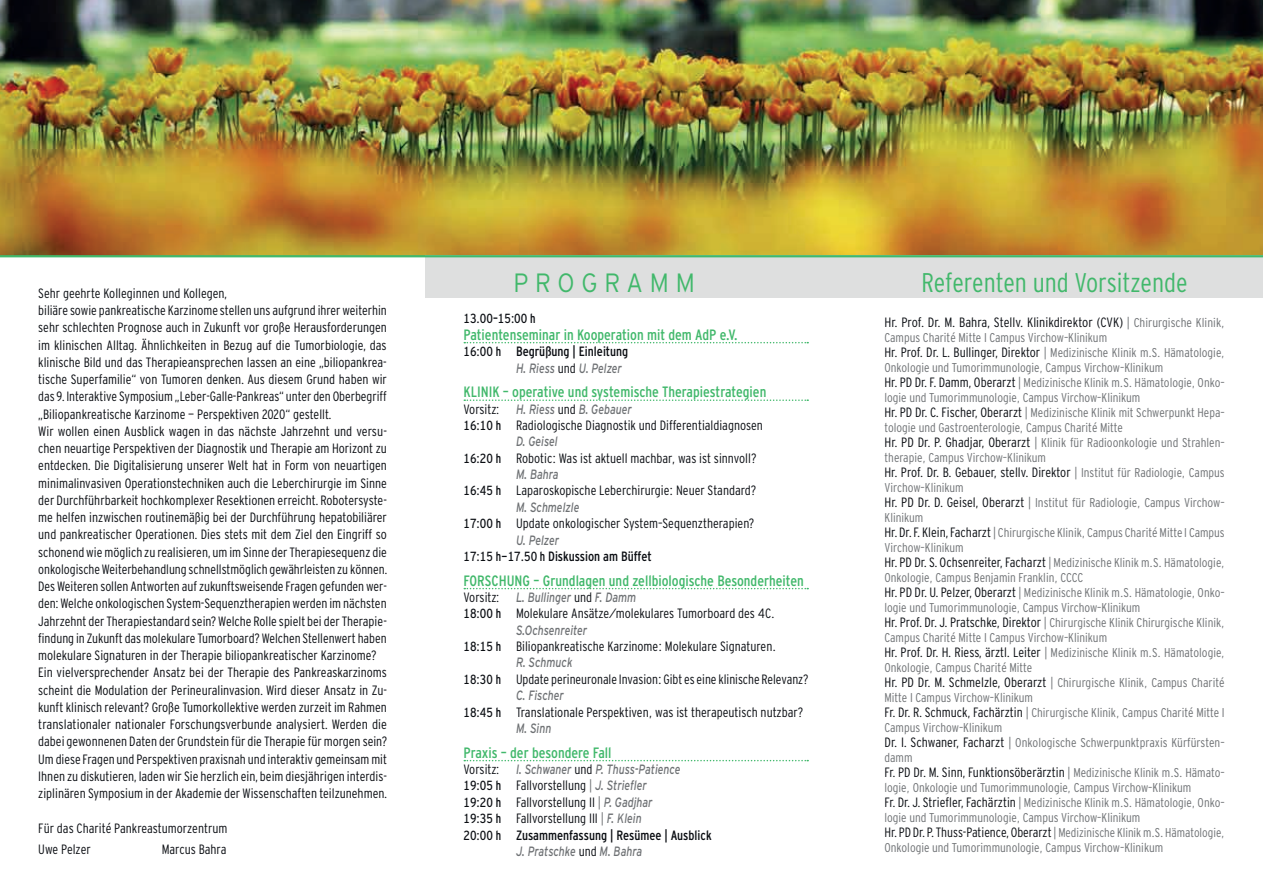
<style>
.page{position:relative;width:1263px;height:893px;background:#fff}
.page>*{position:absolute;margin:0;border:0;box-sizing:border-box;transform-origin:0 0}
.t1{font:300 condensed 27px "Interstate";color:#41b86b}
.t2{font:300 26.4px "Interstate Tab";letter-spacing:.28em;color:#41b86b;scale:.92 1}
.t3{font:condensed 15px "Interstate";color:#41b86b}
.t4{font:300 condensed 13.5px/17.2px "Interstate";color:#0a0d12}
.t5{font:300 condensed 13.5px/16.4px "Interstate Tab";color:#0a0d12}
.t6{font:condensed 13.5px/16.4px "Interstate";color:#0a0d12}
.t7{font:italic 13.5px "Interstate";color:#6e7174;scale:.78 1}
.t8{font:condensed 13.2px "Interstate Tab";color:#0a0d12;scale:.92 1}
.t9{font:300 condensed 12.75px/15px "Interstate Tab";color:#6e7174}
.s1{font-family:"Interstate Tab";font-size:12.75px;color:#6e7174}
.s2{font-family:"Interstate";font-size:13.5px;color:#0a0d12}
.s3{font-family:"Interstate Tab";font-size:13.2px}
.s4{font-style:italic;font-stretch:normal;color:#6e7174}
.s5{font-weight:300}
.s6{font-weight:300;font-style:normal;font-stretch:condensed;color:#0a0d12}
.s7{font-weight:400;font-size:13.2px}
.s8{color:#6e7174}
.s9{font-family:"Interstate";font-weight:400;font-style:italic;font-stretch:normal;color:#6e7174}
</style>
<div class="page">
<img style="left:0;top:0;width:1263px;height:255px">
<div style="left:425px;top:255px;width:838px;height:43px;background:#dedfdf"></div>
<svg style="left:464px;top:342px;width:344px;height:1px"></svg>
<svg style="left:464px;top:399px;width:344px;height:2px"></svg>
<svg style="left:464px;top:588px;width:344px;height:1px"></svg>
<svg style="left:464px;top:760px;width:344px;height:1px"></svg>
<hr style="left:0;top:255px;width:1263px;height:2px;background:#41b86b">
<p class="t4" style="left:38px;top:284px;width:350px">Sehr geehrte Kolleginnen und Kollegen,<br>biliäre sowie pankreatische Karzinome stellen uns aufgrund ihrer weiterhin sehr schlechten Prognose auch in Zukunft vor große Herausforderungen im klinischen Alltag. Ähnlichkeiten in Bezug auf die Tumorbiologie, das klinische Bild und das Therapieansprechen lassen an eine „biliopankrea&shy;tische Superfamilie“ von Tumoren denken. Aus diesem Grund haben wir das 9. Interaktive Symposium „Leber-Galle-Pankreas“ unter den Oberbegriff „Biliopankreatische Karzinome — Perspektiven 2020“ gestellt.<br>Wir wollen einen Ausblick wagen in das nächste Jahrzehnt und versu&shy;chen neuartige Perspektiven der Diagnostik und Therapie am Horizont zu entdecken. Die Digitalisierung unserer Welt hat in Form von neuartigen minimalinvasiven Operationstechniken auch die Leberchirurgie im Sinne der Durchführbarkeit hochkomplexer Resektionen erreicht. Robotersyste&shy;me helfen inzwischen routinemäßig bei der Durchführung hepatobiliärer und pankreatischer Operationen. Dies stets mit dem Ziel den Eingriff so schonend wie möglich zu realisieren, um im Sinne der Therapiesequenz die onkologische Weiterbehandlung schnellstmöglich gewährleisten zu können.<br>Des Weiteren sollen Antworten auf zukunftsweisende Fragen gefunden wer&shy;den: Welche onkologischen System-Sequenztherapien werden im nächsten Jahrzehnt der Therapiestandard sein? Welche Rolle spielt bei der Therapie&shy;findung in Zukunft das molekulare Tumorboard? Welchen Stellenwert haben molekulare Signaturen in der Therapie biliopankreatischer Karzinome?<br>Ein vielversprechender Ansatz bei der Therapie des Pankreaskarzinoms scheint die Modulation der Perineuralinvasion. Wird dieser Ansatz in Zu&shy;kunft klinisch relevant? Große Tumorkollektive werden zurzeit im Rahmen translationaler nationaler Forschungsverbunde analysiert. Werden die dabei gewonnenen Daten der Grundstein für die Therapie für morgen sein?<br>Um diese Fragen und Perspektiven praxisnah und interaktiv gemeinsam mit Ihnen zu diskutieren, laden wir Sie herzlich ein, beim diesjährigen interdis&shy;ziplinären Symposium in der Akademie der Wissenschaften teilzunehmen.</p>
<p class="t4" style="left:38px;top:817px;width:191px;line-height:21.5px">Für das Charité Pankreastumorzentrum<br>Uwe Pelzer</p>
<p class="t4" style="left:162px;top:841px;width:66px">Marcus Bahra</p>
<h2 class="t2" style="left:513px;top:268px;width:199px">PROGRAMM</h2>
<h1 class="t1" style="left:921px;top:267px;width:268px">Referenten und Vorsitzende</h1>
<p class="t4" style="left:884px;top:313px;width:342px">Hr. Prof. Dr. M. Bahra, Stellv. Klinikdirektor (CVK) <span class="s1">| Chirurgische Klinik,</span></p>
<p class="t9" style="left:884px;top:330px;width:342px">Campus Charité Mitte I Campus Virchow–Klinikum<br><span class="s2">Hr. Prof. Dr. L. Bullinger, Direktor</span> | Medizinische Klinik m.S. Hämatologie, Onkologie und Tumorimmunologie, Campus Virchow–Klinikum<br><span class="s2">Hr. PD Dr. F. Damm, Oberarzt</span> | Medizinische Klinik m.S. Hämatologie, Onko– logie und Tumorimmunologie, Campus Virchow–Klinikum<br><span class="s2">Hr. PD Dr. C. Fischer, Oberarzt</span> | Medizinische Klinik mit Schwerpunkt Hepa– tologie und Gastroenterologie, Campus Charité Mitte<br><span class="s2">Hr. PD Dr. P. Ghadjar, Oberarzt</span> | Klinik für Radioonkologie und Strahlen– therapie, Campus Virchow–Klinikum</p>
<p class="t4" style="left:884px;top:463px;width:342px">Hr. Prof. Dr. B. Gebauer, stellv. Direktor <span class="s1">| Institut für Radiologie, Campus</span></p>
<p class="t9" style="left:884px;top:480px;width:342px">Virchow–Klinikum<br><span class="s2">Hr. PD Dr. D. Geisel, Oberarzt</span> | Institut für Radiologie, Campus Virchow– Klinikum<br><span class="s2">Hr. Dr. F. Klein, Facharzt</span> | Chirurgische Klinik, Campus Charité Mitte I Campus Virchow–Klinikum<br><span class="s2">Hr. PD Dr. S. Ochsenreiter, Facharzt</span> | Medizinische Klinik m.S. Hämatologie, Onkologie, Campus Benjamin Franklin, CCCC<br><span class="s2">Hr. PD Dr. U. Pelzer, Oberarzt</span> | Medizinische Klinik m.S. Hämatologie, Onko– logie und Tumorimmunologie, Campus Virchow–Klinikum<br><span class="s2">Hr. Prof. Dr. J. Pratschke, Direktor</span> | Chirurgische Klinik Chirurgische Klinik, Campus Charité Mitte I Campus Virchow–Klinikum<br><span class="s2">Hr. Prof. Dr. H. Riess, ärztl. Leiter</span> | Medizinische Klinik m.S. Hämatologie, Onkologie, Campus Charité Mitte<br><span class="s2">Hr. PD Dr. M. Schmelzle, Oberarzt</span> | Chirurgische Klinik, Campus Charité Mitte I Campus Virchow–Klinikum<br><span class="s2">Fr. Dr. R. Schmuck, Fachärztin</span> | Chirurgische Klinik, Campus Charité Mitte I Campus Virchow–Klinikum<br><span class="s2">Dr. I. Schwaner, Facharzt</span> | Onkologische Schwerpunktpraxis Kürfürsten– damm</p>
<p class="t4" style="left:884px;top:763px;width:342px">Fr. PD Dr. M. Sinn, Funktionsöberärztin <span class="s1">| Medizinische Klinik m.S. Hämato–</span></p>
<p class="t9" style="left:884px;top:780px;width:342px">logie, Onkologie und Tumorimmunologie, Campus Virchow–Klinikum<br><span class="s2">Fr. Dr. J. Striefler, Fachärztin</span> | Medizinische Klinik m.S. Hämatologie, Onko– logie und Tumorimmunologie, Campus Virchow–Klinikum<br><span class="s2">Hr. PD Dr. P. Thuss-Patience, Oberarzt</span> | Medizinische Klinik m.S. Hämatologie, Onkologie und Tumorimmunologie, Campus Virchow–Klinikum</p>
<p class="t8" style="left:463px;top:311px;width:80px">13.00–15:00 h</p>
<p class="t3" style="left:463px;top:326px;width:276px">Patientenseminar in Kooperation mit dem AdP e.V.</p>
<p class="t6" style="left:516px;top:343px;width:114px;text-indent:-52px"><span class="s3">16:00 h</span> Begrüßung | Einleitung<br><span class="s4">H. Riess</span> <span class="s5">und</span> <span class="s4">U. Pelzer</span></p>
<p class="t3" style="left:463px;top:384px;width:304px">KLINIK – operative und systemische Therapiestrategien</p>
<p class="t4" style="left:463px;top:400px;width:37px">Vorsitz:</p>
<p class="t7" style="left:516px;top:401px;width:150px">H. Riess <span class="s6">und</span> B. Gebauer</p>
<p class="t5" style="left:463px;top:417px;width:301px"><span class="s7">16:10 h</span> Radiologische Diagnostik und Differentialdiagnosen</p>
<p class="t7" style="left:516px;top:434px;width:55px">D. Geisel</p>
<p class="t5" style="left:463px;top:450px;width:294px"><span class="s7">16:20 h</span> Robotic: Was ist aktuell machbar, was ist sinnvoll?</p>
<p class="t7" style="left:516px;top:467px;width:56px">M. Bahra</p>
<p class="t5" style="left:463px;top:482px;width:294px"><span class="s7">16:45 h</span> Laparoskopische Leberchirurgie: Neuer Standard?</p>
<p class="t7" style="left:516px;top:499px;width:83px">M. Schmelzle</p>
<p class="t5" style="left:463px;top:515px;width:292px"><span class="s7">17:00 h</span> Update onkologischer System–Sequenztherapien?</p>
<p class="t6" style="left:463px;top:531px;width:190px;text-indent:52px"><span class="s4">U. Pelzer<br></span><span class="s3">17:15 h-17.50 h</span> Diskussion am Büffet</p>
<p class="t3" style="left:463px;top:572px;width:342px">FORSCHUNG – Grundlagen und zellbiologische Besonderheiten</p>
<p class="t4" style="left:463px;top:589px;width:37px">Vorsitz:</p>
<p class="t7" style="left:516px;top:590px;width:156px">L. Bullinger <span class="s6">und</span> F. Damm</p>
<p class="t5" style="left:463px;top:605px;width:313px"><span class="s7">18:00 h</span> Molekulare Ansätze/molekulares Tumorboard des 4C.</p>
<p class="t7" style="left:516px;top:622px;width:93px">S.Ochsenreiter</p>
<p class="t5" style="left:463px;top:638px;width:314px"><span class="s7">18:15 h</span> Biliopankreatische Karzinome: Molekulare Signaturen.</p>
<p class="t7" style="left:516px;top:655px;width:74px">R. Schmuck</p>
<p class="t5" style="left:463px;top:671px;width:346px"><span class="s7">18:30 h</span> Update perineuronale Invasion: Gibt es eine klinische Relevanz?</p>
<p class="t7" style="left:516px;top:688px;width:63px">C. Fischer</p>
<p class="t5" style="left:463px;top:703px;width:341px"><span class="s7">18:45 h</span> Translationale Perspektiven, was ist therapeutisch nutzbar?</p>
<p class="t7" style="left:516px;top:721px;width:47px">M. Sinn</p>
<p class="t3" style="left:463px;top:744px;width:149px">Praxis – der besondere Fall</p>
<p class="t4" style="left:463px;top:761px;width:37px">Vorsitz:</p>
<p class="t7" style="left:516px;top:762px;width:212px">I. Schwaner <span class="s6">und</span> P. Thuss-Patience</p>
<p class="t5" style="left:463px;top:777px;width:191px"><span class="s7">19:05 h</span> Fallvorstellung <span class="s8">|</span> <span class="s9">J. Striefler<br></span><span class="s7">19:20 h</span> Fallvorstellung II <span class="s8">|</span> <span class="s9">P. Gadjhar<br></span><span class="s7">19:35 h</span> Fallvorstellung III <span class="s8">|</span> <span class="s9">F. Klein</span></p>
<p class="t6" style="left:516px;top:826px;width:197px;text-indent:-52px"><span class="s3">20:00 h</span> Zusammenfassung | Resümee | Ausblick<br><span class="s4">J. Pratschke</span> <span class="s5">und</span> <span class="s4">M. Bahra</span></p>
</div>
